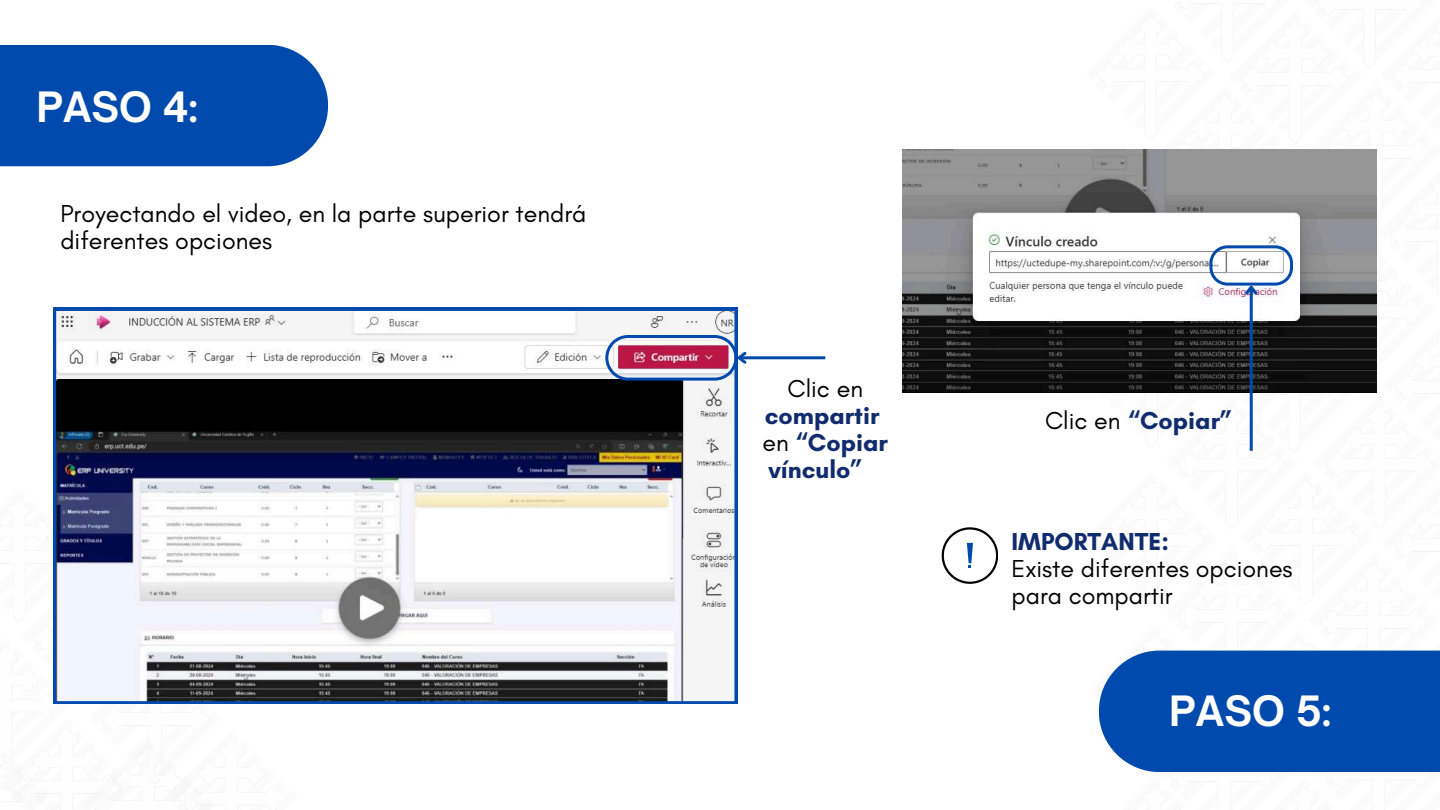
<style>
.page{position:relative;width:1440px;height:810px;background:#fff}
.page>*{position:absolute;margin:0;border:0;box-sizing:border-box;transform-origin:0 0}
.t1{font:700 40px "Open Sauce One";color:#fff}
.t2{font:25px/27px "Glacial Indifference";color:#000}
.t3{font:700 25px/27px "Glacial Indifference";color:#112c6e}
.s1{font-weight:400;color:#000}
</style>
<div class="page">
<img style="left:1083px;top:392px;width:136px;height:1px">
<img style="left:1376px;top:301px;width:42px;height:77px">
<img style="left:1376px;top:166px;width:64px;height:135px">
<img style="left:1225px;top:392px;width:136px;height:3px">
<img style="left:1159px;top:2px;width:116px;height:62px">
<img style="left:1227px;top:10px;width:136px;height:136px">
<img style="left:1301px;top:8px;width:77px;height:61px">
<img style="left:1311px;top:397px;width:100px;height:134px">
<img style="left:1305px;top:552px;width:80px;height:99px">
<img style="left:1379px;top:476px;width:61px;height:135px">
<div style="left:0;top:45px;width:328px;height:121px;background:#004aad"></div>
<img style="left:163px;top:729px;width:101px;height:80px">
<svg style="left:390px;top:307px;width:125px;height:1px"></svg>
<svg style="left:53px;top:308px;width:684px;height:396px"></svg>
<hr style="left:739px;top:356px;width:86px;height:3px;background:#004aad">
<svg style="left:605px;top:335px;width:144px;height:46px"></svg>
<div style="left:1099px;top:651px;width:341px;height:121px;background:#004aad"></div>
<img style="left:902px;top:150px;width:474px;height:242px">
<hr style="left:1250px;top:287px;width:3px;height:164px;background:#004aad">
<svg style="left:1209px;top:245px;width:84px;height:52px"></svg>
<svg style="left:942px;top:527px;width:56px;height:57px"></svg>
<h1 class="t1" style="left:36px;top:82px;width:163px">PASO 4:</h1>
<p class="t2" style="left:60px;top:199px;width:528px">Proyectando el video, en la parte superior tendrá diferentes opciones</p>
<p class="t2" style="left:788px;top:375px;width:77px">Clic en</p>
<p class="t3" style="left:763px;top:402px;width:127px">compartir <span class="s1">en</span> “Copiar vínculo”</p>
<p class="t3" style="left:1045px;top:407px;width:189px"><span class="s1">Clic en</span> “Copiar”</p>
<p class="t3" style="left:1012px;top:528px;width:159px">IMPORTANTE:</p>
<p class="t2" style="left:1012px;top:555px;width:283px">Existe diferentes opciones para compartir</p>
<h1 class="t1" style="left:1169px;top:686px;width:164px">PASO 5:</h1>
</div>
